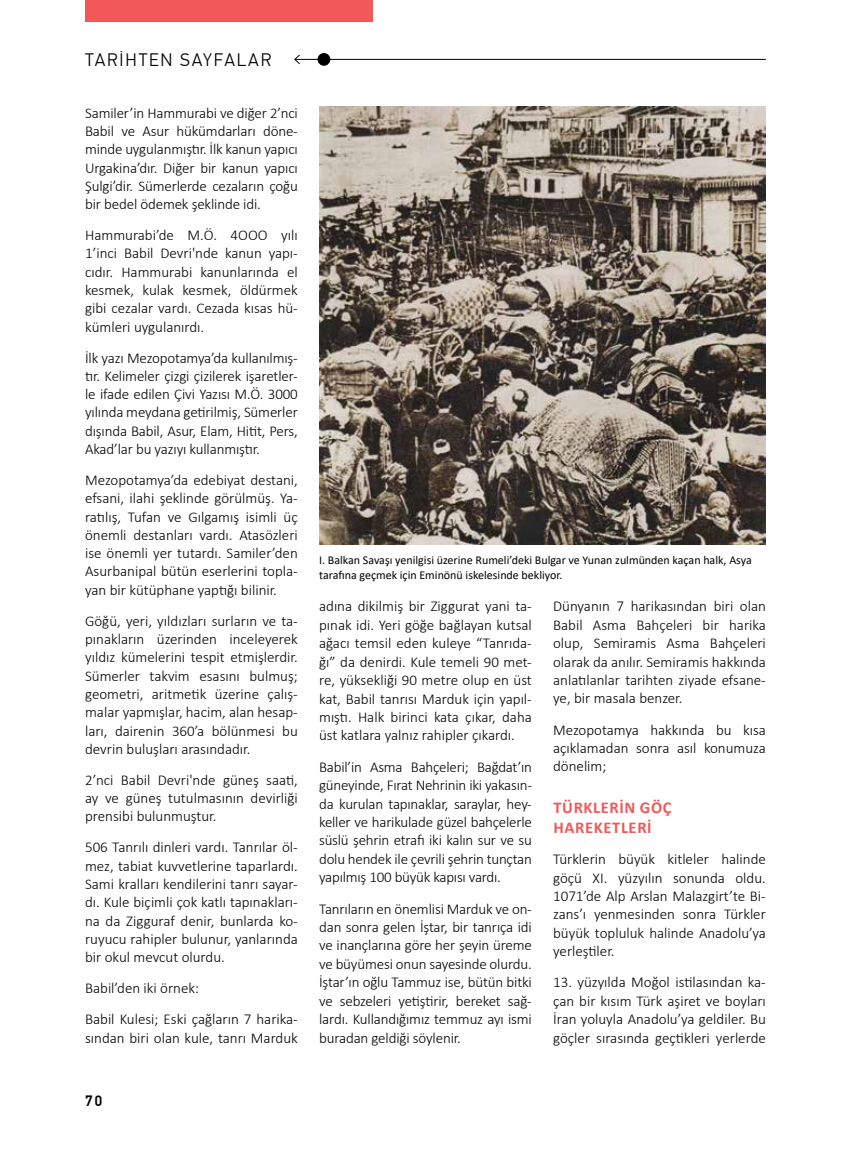
<style>
.page{position:relative;width:851px;height:1149px;background:#fff}
.page>*{position:absolute;margin:0;border:0;box-sizing:border-box;transform-origin:0 0}
.t1{font:300 18px "PF Din Text Pro";letter-spacing:.1em;color:#000}
.t2{font:700 16.5px/20.2px "Calibri";letter-spacing:.04em;color:#f15857}
.t3{font:300 15px/18.3px "Calibri";color:#000;text-align:justify}
.t4{font:500 15px "PF Din Text Pro";color:#000}
.t5{font:12px/14.4px "Calibri";color:#000}
</style>
<div class="page">
<div style="left:85px;top:0;width:288px;height:21px;background:#f15857"></div>
<div style="left:317px;top:53px;width:13px;height:13px;background:#000;border-radius:50%"></div>
<hr style="left:295px;top:59px;width:470px;height:1px;background:#000">
<svg style="left:294px;top:54px;width:6px;height:10px"></svg>
<img style="left:319px;top:106px;width:446px;height:438px">
<p class="t1" style="left:85px;top:50px;width:188px">TARİHTEN SAYFALAR</p>
<p class="t3" style="left:85px;top:103px;width:214px">Samiler’in Hammurabi ve diğer 2’nci Babil ve Asur hükümdarları döne&shy;minde uygulanmıştır. İlk kanun yapıcı Urgakina’dır. Diğer bir kanun yapıcı Şulgi’dir. Sümerlerde cezaların çoğu bir bedel ödemek şeklinde idi.</p>
<p class="t3" style="left:85px;top:226px;width:214px">Hammurabi’de M.Ö. 4OOO yılı 1’inci Babil Devri'nde kanun yapı&shy;cıdır. Hammurabi kanunlarında el kesmek, kulak kesmek, öldürmek gibi cezalar vardı. Cezada kısas hü&shy;kümleri uygulanırdı.</p>
<p class="t3" style="left:85px;top:348px;width:214px">İlk yazı Mezopotamya’da kullanılmış&shy;tır. Kelimeler çizgi çizilerek işaretler&shy;le ifade edilen Çivi Yazısı M.Ö. 3000 yılında meydana getirilmiş, Sümerler dışında Babil, Asur, Elam, Hitit, Pers, Akad’lar bu yazıyı kullanmıştır.</p>
<p class="t3" style="left:85px;top:470px;width:214px">Mezopotamya’da edebiyat destani, efsani, ilahi şeklinde görülmüş. Ya&shy;ratılış, Tufan ve Gılgamış isimli üç önemli destanları vardı. Atasözleri ise önemli yer tutardı. Samiler’den Asurbanipal bütün eserlerini topla&shy;yan bir kütüphane yaptığı bilinir.</p>
<p class="t3" style="left:85px;top:611px;width:214px">Göğü, yeri, yıldızları surların ve ta&shy;pınakların üzerinden inceleyerek yıldız kümelerini tespit etmişlerdir.<br>Sümerler takvim esasını bulmuş; geometri, aritmetik üzerine çalış&shy;malar yapmışlar, hacim, alan hesap&shy;ları, dairenin 360’a bölünmesi bu devrin buluşları arasındadır.</p>
<p class="t3" style="left:85px;top:770px;width:214px">2’nci Babil Devri'nde güneş saati, ay ve güneş tutulmasının devirliği prensibi bulunmuştur.</p>
<p class="t3" style="left:85px;top:837px;width:214px">506 Tanrılı dinleri vardı. Tanrılar öl&shy;mez, tabiat kuvvetlerine taparlardı.<br>Sami kralları kendilerini tanrı sayar&shy;dı. Kule biçimli çok katlı tapınakları&shy;na da Zigguraf denir, bunlarda ko&shy;ruyucu rahipler bulunur, yanlarında bir okul mevcut olurdu.</p>
<p class="t3" style="left:85px;top:972px;width:214px;line-height:31px">Babil’den iki örnek:<br>Babil Kulesi; Eski çağların 7 harika-</p>
<p class="t3" style="left:85px;top:1027px;width:214px">sından biri olan kule, tanrı Marduk</p>
<p class="t4" style="left:85px;top:1091px;width:19px">70</p>
<p class="t5" style="left:319px;top:552px;width:434px">I. Balkan Savaşı yenilgisi üzerine Rumeli’deki Bulgar ve Yunan zulmünden kaçan halk, Asya tarafına geçmek için Eminönü iskelesinde bekliyor.</p>
<p class="t3" style="left:319px;top:596px;width:214px">adına dikilmiş bir Ziggurat yani ta&shy;pınak idi. Yeri göğe bağlayan kutsal ağacı temsil eden kuleye “Tanrıda&shy;ğı” da denirdi. Kule temeli 90 met&shy;re, yüksekliği 90 metre olup en üst kat, Babil tanrısı Marduk için yapıl&shy;mıştı. Halk birinci kata çıkar, daha üst katlara yalnız rahipler çıkardı.</p>
<p class="t3" style="left:319px;top:757px;width:214px">Babil’in Asma Bahçeleri; Bağdat’ın güneyinde, Fırat Nehrinin iki yakasın&shy;da kurulan tapınaklar, saraylar, hey&shy;keller ve harikulade güzel bahçelerle süslü şehrin etrafı iki kalın sur ve su dolu hendek ile çevrili şehrin tunçtan yapılmış 100 büyük kapısı vardı.</p>
<p class="t3" style="left:319px;top:898px;width:214px">Tanrıların en önemlisi Marduk ve on&shy;dan sonra gelen İştar, bir tanrıça idi ve inançlarına göre her şeyin üreme ve büyümesi onun sayesinde olurdu.<br>İştar’ın oğlu Tammuz ise, bütün bitki ve sebzeleri yetiştirir, bereket sağ&shy;lardı. Kullandığımız temmuz ayı ismi buradan geldiği söylenir.</p>
<p class="t3" style="left:553px;top:597px;width:214px">Dünyanın 7 harikasından biri olan Babil Asma Bahçeleri bir harika olup, Semiramis Asma Bahçeleri olarak da anılır. Semiramis hakkında anlatılanlar tarihten ziyade efsane&shy;ye, bir masala benzer.</p>
<p class="t3" style="left:553px;top:720px;width:214px">Mezopotamya hakkında bu kısa açıklamadan sonra asıl konumuza dönelim;</p>
<p class="t2" style="left:553px;top:796px;width:120px">TÜRKLERİN GÖÇ<br>HAREKETLERİ</p>
<p class="t3" style="left:553px;top:849px;width:214px">Türklerin büyük kitleler halinde göçü XI. yüzyılın sonunda oldu.<br>1071’de Alp Arslan Malazgirt’te Bi&shy;zans’ı yenmesinden sonra Türkler büyük topluluk halinde Anadolu’ya yerleştiler.</p>
<p class="t3" style="left:553px;top:972px;width:214px">13. yüzyılda Moğol istilasından ka&shy;çan bir kısım Türk aşiret ve boyları İran yoluyla Anadolu’ya geldiler. Bu göçler sırasında geçtikleri yerlerde</p>
</div>
